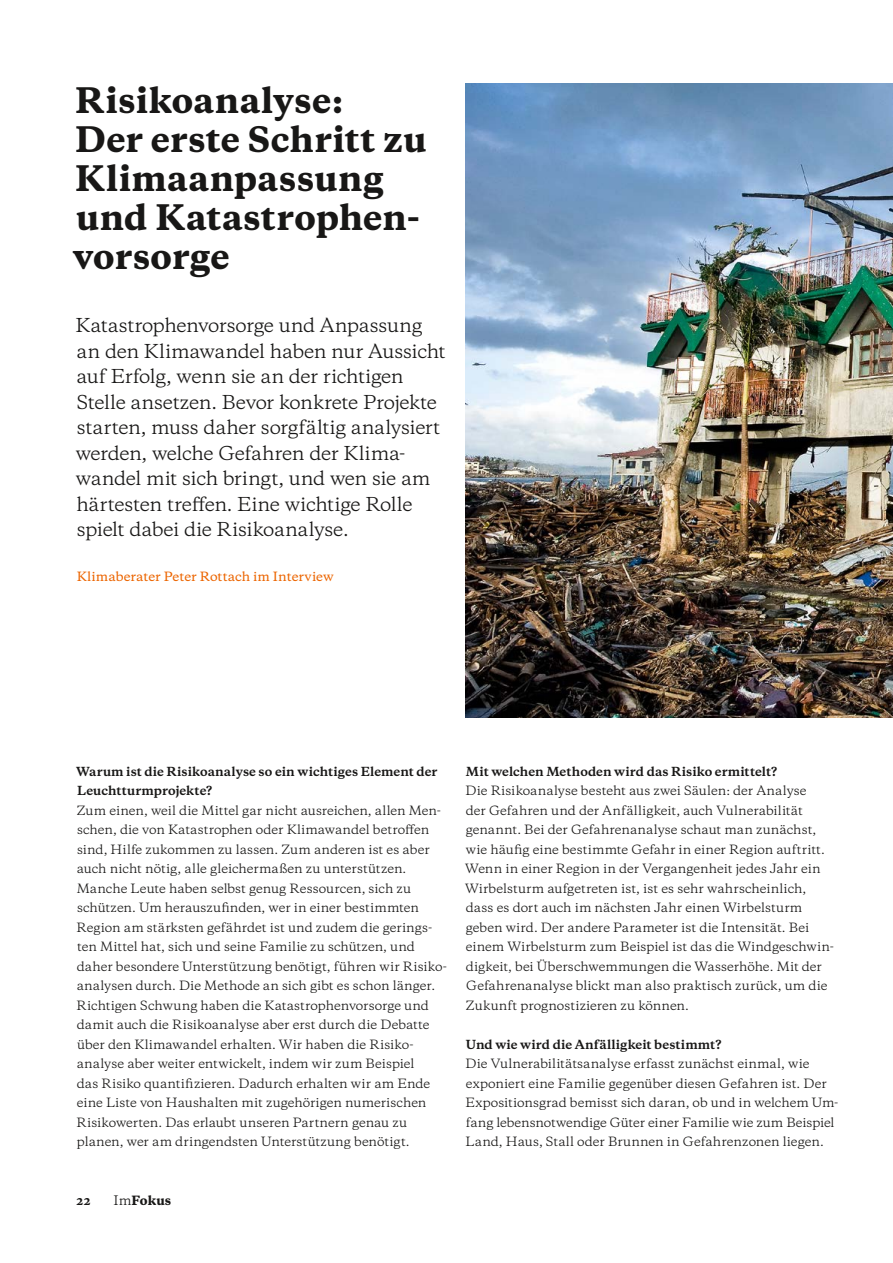
<style>
.page{position:relative;width:893px;height:1263px;background:#fff}
.page>*{position:absolute;margin:0;border:0;box-sizing:border-box;transform-origin:0 0}
.t1{font:800 33px/39px "Galaxie Copernicus";letter-spacing:.01em;color:#181716}
.t2{font:18px/25.5px "Galaxie Copernicus";letter-spacing:-.02em;color:#181716}
.t3{font:12px/19.5px "Galaxie Copernicus";color:#181716}
.t4{font:500 12px "Galaxie Copernicus";letter-spacing:.005em;color:#ec6500}
.t5{font:800 12px "Galaxie Copernicus";letter-spacing:.005em;color:#181716}
.t6{font:700 12px "Galaxie Copernicus";color:#181716}
.t7{font:700 11.7px/19.5px "Galaxie Copernicus";letter-spacing:.01em;color:#181716}
.s1{font-weight:400;font-size:12.3px}
</style>
<div class="page">
<img style="left:466px;top:83px;width:427px;height:634px">
<h1 class="t1" style="left:73px;top:81px;width:355px">Risikoanalyse:<br>Der erste Schritt zu<br>Klimaanpassung und Katastrophen&shy;vorsorge</h1>
<p class="t2" style="left:76px;top:313px;width:372px">Katastrophenvorsorge und Anpassung an den Klimawandel haben nur Aussicht auf Erfolg, wenn sie an der richtigen Stelle ansetzen. Bevor konkrete Projekte starten, muss daher sorgfältig analysiert werden, welche Gefahren der Klima&shy;wandel mit sich bringt, und wen sie am härtesten treffen. Eine wichtige Rolle spielt dabei die Risikoanalyse.</p>
<p class="t4" style="left:77px;top:569px;width:258px">Klimaberater Peter Rottach im Interview</p>
<p class="t7" style="left:76px;top:761px;width:363px">Warum ist die Risikoanalyse so ein wichtiges Element der<br>Leuchtturmprojekte?</p>
<p class="t3" style="left:77px;top:800px;width:372px">Zum einen, weil die Mittel gar nicht ausreichen, allen Men&shy;schen, die von Katastrophen oder Klimawandel betroffen sind, Hilfe zukommen zu lassen. Zum anderen ist es aber auch nicht nötig, alle gleichermaßen zu unterstützen.<br>Manche Leute haben selbst genug Ressourcen, sich zu schützen. Um herauszufinden, wer in einer bestimmten Region am stärksten gefährdet ist und zudem die gerings&shy;ten Mittel hat, sich und seine Familie zu schützen, und daher besondere Unterstützung benötigt, führen wir Risiko&shy;analysen durch. Die Methode an sich gibt es schon länger.<br>Richtigen Schwung haben die Katastrophenvorsorge und damit auch die Risikoanalyse aber erst durch die Debatte über den Klimawandel erhalten. Wir haben die Risiko&shy;analyse aber weiter entwickelt, indem wir zum Beispiel<br>das Risiko quantifizieren. Dadurch erhalten wir am Ende eine Liste von Haushalten mit zugehörigen numerischen Risikowerten. Das erlaubt unseren Partnern genau zu planen, wer am dringendsten Unterstützung benötigt.</p>
<p class="t6" style="left:77px;top:1192px;width:16px">22</p>
<p class="t5" style="left:113px;top:1192px;width:59px"><span class="s1">Im</span>Fokus</p>
<p class="t7" style="left:466px;top:761px;width:313px">Mit welchen Methoden wird das Risiko ermittelt?</p>
<p class="t3" style="left:465px;top:781px;width:370px">Die Risikoanalyse besteht aus zwei Säulen: der Analyse<br>der Gefahren und der Anfälligkeit, auch Vulnerabilität genannt. Bei der Gefahrenanalyse schaut man zunächst, wie häufig eine bestimmte Gefahr in einer Region auftritt.<br>Wenn in einer Region in der Vergangenheit jedes Jahr ein Wirbelsturm aufgetreten ist, ist es sehr wahrscheinlich, dass es dort auch im nächsten Jahr einen Wirbelsturm geben wird. Der andere Parameter ist die Intensität. Bei einem Wirbelsturm zum Beispiel ist das die Windgeschwin&shy;digkeit, bei Überschwemmungen die Wasserhöhe. Mit der Gefahrenanalyse blickt man also praktisch zurück, um die Zukunft prognostizieren zu können.</p>
<p class="t7" style="left:466px;top:1034px;width:257px">Und wie wird die Anfälligkeit bestimmt?</p>
<p class="t3" style="left:466px;top:1054px;width:374px">Die Vulnerabilitätsanalyse erfasst zunächst einmal, wie exponiert eine Familie gegenüber diesen Gefahren ist. Der Expositionsgrad bemisst sich daran, ob und in welchem Um&shy;fang lebensnotwendige Güter einer Familie wie zum Beispiel Land, Haus, Stall oder Brunnen in Gefahrenzonen liegen.</p>
</div>
